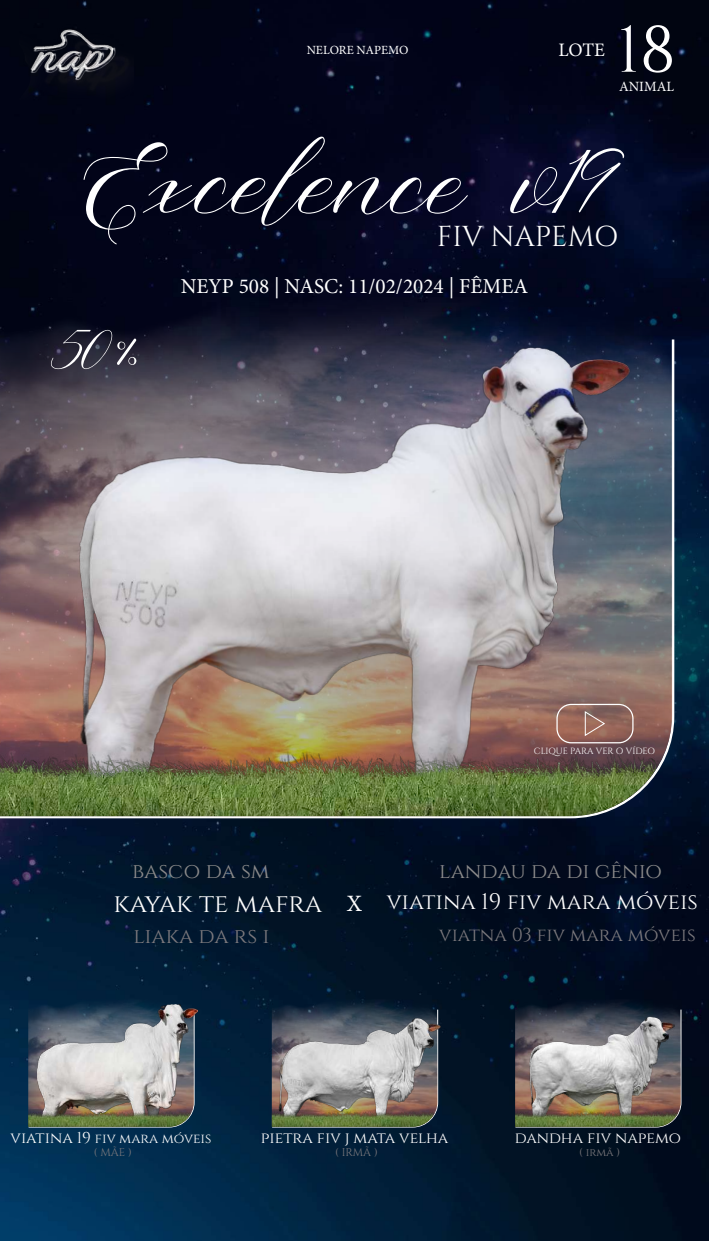
<style>
.page{position:relative;width:709px;height:1241px;background:#fff}
.page>*{position:absolute;margin:0;border:0;box-sizing:border-box;transform-origin:0 0}
.t1{font:89.75px "Amira";color:#fff}
.t2{font:65.25px "Cinzel";color:#fff}
.t3{font:55.88px "Amira";color:#fff}
.t4{font:28.75px "Cinzel";color:#fff}
.t5{font:26px "Cinzel";color:#fff}
.t6{font:23.38px "Minion Pro";color:#fff}
.t7{font:22.5px "Cinzel";color:#fff}
.t8{font:21.38px "Cinzel";color:#8c8b8b}
.t9{font:21.38px "Cinzel";color:#7c797d}
.t10{font:21.25px "Minion Pro";color:#fff}
.t11{font:19px "Minion Pro";color:#fff}
.t12{font:18.75px "Cinzel";color:#7c797d}
.t13{font:15.75px "Cinzel";color:#fff}
.t14{font:14.12px "Minion Pro";color:#fff}
.t15{font:13.75px "Cinzel";color:#fff}
.t16{font:12.5px "Minion Pro";letter-spacing:-.005em;color:#fff}
.t17{font:11.25px "Cinzel";color:#7c797d}
.t18{font:9px "Cinzel";letter-spacing:-.015em;color:#fff}
.s1{font-family:"La Bohemienne"}
.s2{font-size:15.75px}
</style>
<div class="page">
<img style="left:0;top:0;width:709px;height:1240px">
<img style="left:0;top:297px;width:672px;height:519px">
<img style="left:9px;top:319px;width:685px;height:468px">
<img style="left:0;top:747px;width:666px;height:69px">
<img style="left:19px;top:16px;width:115px;height:83px">
<div style="left:556px;top:703px;width:77px;height:40px;border:1px solid #fff;border-radius:14px"></div>
<svg style="left:584px;top:710px;width:22px;height:27px"></svg>
<img style="left:28px;top:998px;width:166px;height:128px">
<img style="left:272px;top:998px;width:165px;height:128px">
<img style="left:515px;top:998px;width:165px;height:128px">
<img style="left:37px;top:1004px;width:160px;height:119px">
<img style="left:275px;top:1016px;width:168px;height:107px">
<img style="left:528px;top:1016px;width:146px;height:93px">
<img style="left:28px;top:1109px;width:164px;height:17px">
<img style="left:272px;top:1109px;width:164px;height:17px">
<img style="left:515px;top:1109px;width:164px;height:17px">
<p class="t16" style="left:307px;top:42px;width:103px">NELORE NAPEMO</p>
<p class="t11" style="left:558px;top:37px;width:48px">LOTE</p>
<h2 class="t2" style="left:617px;top:12px;width:60px">18</h2>
<p class="t14" style="left:619px;top:77px;width:57px">ANIMAL</p>
<h1 class="t1" style="left:84px;top:129px;width:543px">Excelence v1<span class="s1">9</span></h1>
<h3 class="t4" style="left:437px;top:220px;width:183px">FIV NAPEMO</h3>
<h3 class="t10" style="left:181px;top:271px;width:349px">NEYP 508 | NASC: 11/02/2024 | FÊMEA</h3>
<h3 class="t3" style="left:55px;top:317px;width:85px">50%</h3>
<p class="t18" style="left:534px;top:745px;width:123px">CLIQUE PARA VER O VÍDEO</p>
<h3 class="t8" style="left:132px;top:858px;width:139px">basco da sm</h3>
<h3 class="t8" style="left:439px;top:858px;width:224px">landau da di gênio</h3>
<h3 class="t6" style="left:347px;top:887px;width:17px">X</h3>
<h3 class="t5" style="left:113px;top:888px;width:210px">kayak te mafra</h3>
<h3 class="t7" style="left:387px;top:888px;width:313px">viatina 19 fiv mara móveis</h3>
<h3 class="t9" style="left:133px;top:923px;width:138px">liaka da rs i</h3>
<p class="t12" style="left:439px;top:923px;width:258px">viatna 03 fiv mara móveis</p>
<p class="t15" style="left:11px;top:1129px;width:202px"><span class="s2">viatina 19</span> fiv mara móveis</p>
<p class="t13" style="left:261px;top:1128px;width:189px">pietra fiv j mata velha</p>
<p class="t13" style="left:515px;top:1128px;width:168px">dandha fiv napemo</p>
<p class="t17" style="left:94px;top:1145px;width:40px">( MÃE )</p>
<p class="t17" style="left:335px;top:1145px;width:44px">( IRMÃ )</p>
<p class="t17" style="left:579px;top:1145px;width:43px">( irmã )</p>
</div>
